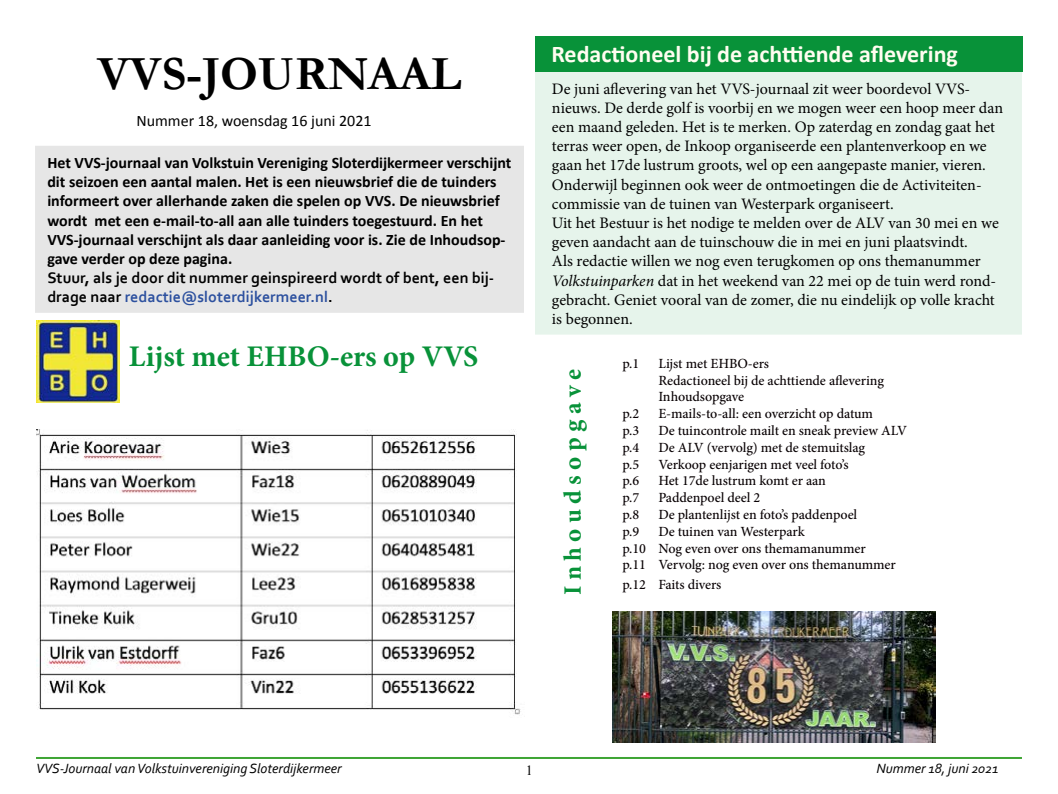
<style>
.page{position:relative;width:1058px;height:794px;background:#fff}
.page>*{position:absolute;margin:0;border:0;box-sizing:border-box;transform-origin:0 0}
.t1{font:700 48px "Garamond";color:#000}
.t2{font:700 30px "Minion Pro";color:#089239}
.t3{font:700 25px "Minion Pro";color:#089239}
.t4{font:700 24px "Calibri";color:#fffdf0}
.t5{font:16px/19.2px "Minion Pro";color:#000}
.t6{font:700 16px/19.2px "Calibri";color:#000}
.t7{font:700 16px/19.2px "Corbel";color:#000}
.t8{font:16px "Calibri";color:#000}
.t9{font:500 14px/16.8px "Minion Pro";letter-spacing:-.005em;color:#080003}
.t10{font:italic 14px "Corbel";color:#000}
.t11{font:14px "Times New Roman";color:#000}
.s1{color:#2d519f}
.s2{font-style:italic}
</style>
<div class="page">
<div style="left:37px;top:148px;width:485px;height:163px;background:#e6e6e6"></div>
<div style="left:535px;top:71px;width:486px;height:263px;background:#e6f4eb;border:1px solid #089239"></div>
<div style="left:535px;top:36px;width:487px;height:35px;background:#089239"></div>
<hr style="left:36px;top:757px;width:985px;height:2px;background:#3fa535">
<img style="left:37px;top:321px;width:82px;height:81px">
<img style="left:37px;top:429px;width:484px;height:286px">
<img style="left:612px;top:611px;width:323px;height:131px">
<h1 class="t1" style="left:98px;top:45px;width:365px">VVS-JOURNAAL</h1>
<p class="t8" style="left:136px;top:111px;width:237px">Nummer 18, woensdag 16 juni 2021</p>
<p class="t6" style="left:47px;top:153px;width:465px">Het VVS-journaal van Volkstuin Vereniging Sloterdijkermeer verschijnt dit seizoen een aantal malen. Het is een nieuwsbrief die de tuinders informeert over allerhande zaken die spelen op VVS. De nieuwsbrief wordt met een e-mail-to-all aan alle tuinders toegestuurd. En het VVS-journaal verschijnt als daar aanleiding voor is. Zie de Inhoudsop&shy;gave verder op deze pagina.</p>
<p class="t7" style="left:47px;top:268px;width:448px">Stuur, als je door dit nummer geinspireerd wordt of bent, een bij&shy;drage naar <span class="s1">redactie@sloterdijkermeer.nl</span>.</p>
<h2 class="t2" style="left:129px;top:335px;width:351px">Lijst met EHBO-ers op VVS</h2>
<h3 class="t4" style="left:551px;top:38px;width:408px">Redactioneel bij de achttiende aflevering</h3>
<p class="t5" style="left:552px;top:79px;width:452px">De juni aflevering van het VVS-journaal zit weer boordevol VVS&shy;nieuws. De derde golf is voorbij en we mogen weer een hoop meer dan een maand geleden. Het is te merken. Op zaterdag en zondag gaat het terras weer open, de Inkoop organiseerde een plantenverkoop en we gaan het 17de lustrum groots, wel op een aangepaste manier, vieren.<br>Onderwijl beginnen ook weer de ontmoetingen die de Activiteiten&shy;commissie van de tuinen van Westerpark organiseert.<br>Uit het Bestuur is het nodige te melden over de ALV van 30 mei en we geven aandacht aan de tuinschouw die in mei en juni plaatsvindt.<br>Als redactie willen we nog even terugkomen op ons themanummer <span class="s2">Volkstuinparken</span> dat in het weekend van 22 mei op de tuin werd rond&shy;gebracht. Geniet vooral van de zomer, die nu eindelijk op volle kracht is begonnen.</p>
<h3 class="t3" style="left:555px;top:595px;width:228px;rotate:-90deg">I n h o u d s o p g a v e</h3>
<p class="t9" style="left:622px;top:355px;width:19px">p.1</p>
<p class="t9" style="left:658px;top:355px;width:227px">Lijst met EHBO-ers<br>Redactioneel bij de achttiende aflevering<br>Inhoudsopgave</p>
<p class="t9" style="left:622px;top:405px;width:19px">p.2</p>
<p class="t9" style="left:658px;top:405px;width:216px">E-mails-to-all: een overzicht op datum</p>
<p class="t9" style="left:622px;top:422px;width:19px">p.3</p>
<p class="t9" style="left:658px;top:422px;width:250px">De tuincontrole mailt en sneak preview ALV</p>
<p class="t9" style="left:622px;top:439px;width:19px">p.4</p>
<p class="t9" style="left:658px;top:439px;width:208px">De ALV (vervolg) met de stemuitslag</p>
<p class="t9" style="left:622px;top:456px;width:19px">p.5</p>
<p class="t9" style="left:658px;top:456px;width:192px">Verkoop eenjarigen met veel foto’s</p>
<p class="t9" style="left:622px;top:472px;width:19px">p.6</p>
<p class="t9" style="left:658px;top:472px;width:169px">Het 17de lustrum komt er aan</p>
<p class="t9" style="left:622px;top:489px;width:19px">p.7</p>
<p class="t9" style="left:658px;top:489px;width:103px">Paddenpoel deel 2</p>
<p class="t9" style="left:622px;top:506px;width:19px">p.8</p>
<p class="t9" style="left:658px;top:506px;width:200px">De plantenlijst en foto’s paddenpoel</p>
<p class="t9" style="left:622px;top:523px;width:19px">p.9</p>
<p class="t9" style="left:622px;top:523px;width:275px;text-indent:36px">De tuinen van Westerpark<br>p.10 Nog even over ons themamanummer<br>p.11 Vervolg: nog even over ons themanummer</p>
<p class="t9" style="left:622px;top:576px;width:101px">p.12 Faits divers</p>
<p class="t10" style="left:36px;top:760px;width:307px">VVS-Journaal van Volkstuinvereniging Sloterdijkermeer</p>
<p class="t10" style="left:876px;top:760px;width:124px">Nummer 18, juni 2021</p>
<p class="t11" style="left:525px;top:761px;width:8px">1</p>
</div>
